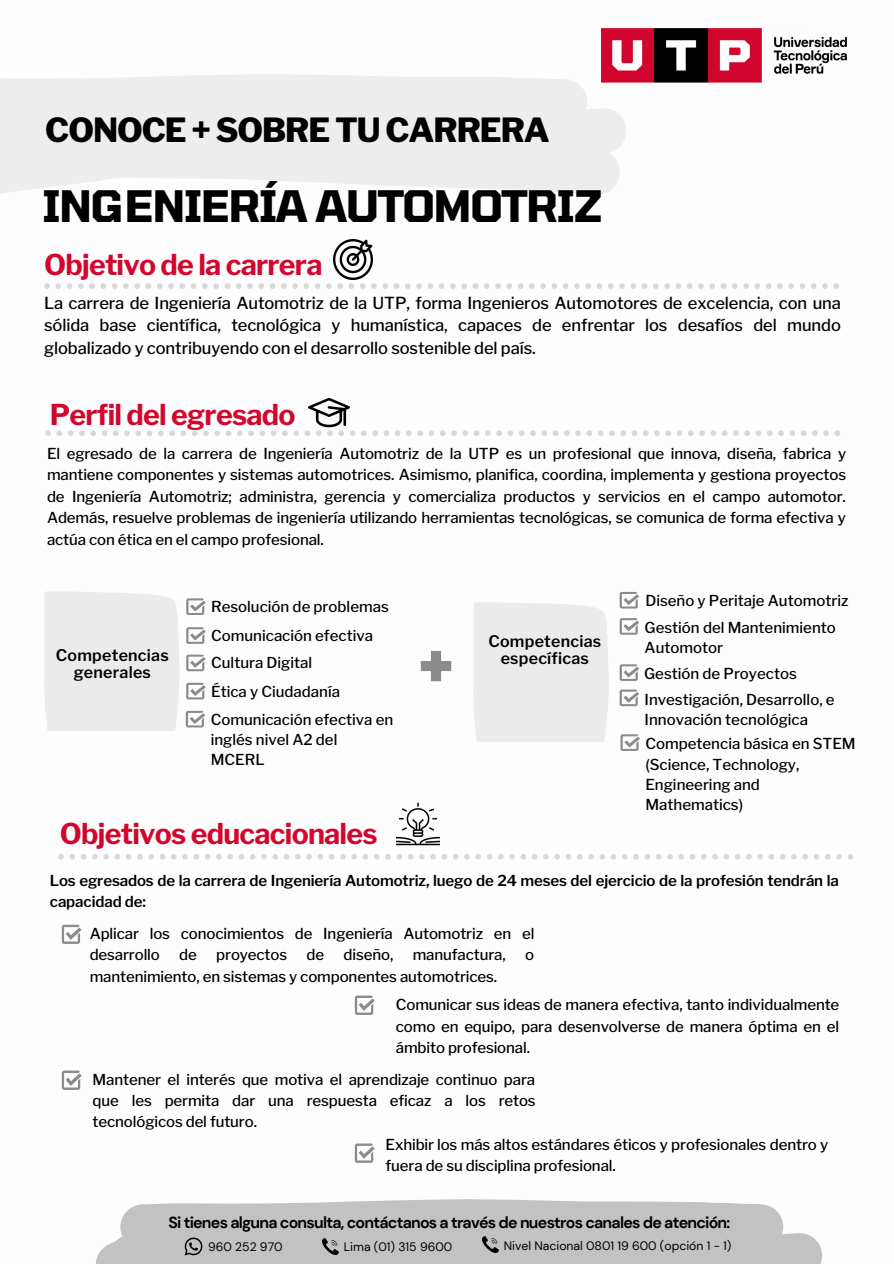
<style>
.page{position:relative;width:894px;height:1264px;background:#fff}
.page>*{position:absolute;margin:0;border:0;box-sizing:border-box;transform-origin:0 0}
.t1{font:700 43.05px "Tomorrow";letter-spacing:-.035em;color:#000}
.t2{font:800 33px "Libre Franklin";letter-spacing:-.03em;color:#000}
.t3{font:700 28.5px "Libre Franklin";letter-spacing:-.025em;color:#d1072d}
.t4{font:500 16.5px/22.5px "Libre Franklin";letter-spacing:-.005em;color:#000;text-align:justify}
.t5{font:700 15.9px "DM Sans";letter-spacing:-.045em;color:#000}
.t6{font:600 15.9px/17px "Libre Franklin";letter-spacing:.015em;color:#000;text-align:center}
.t7{font:500 15px/21.5px "Libre Franklin";letter-spacing:-.005em;color:#000}
.t8{font:600 15px/21.5px "Libre Franklin";letter-spacing:-.005em;color:#000}
.t9{font:12.15px "DM Sans";color:#000}
</style>
<div class="page">
<svg style="left:0;top:74px;width:626px;height:121px;background:#f0efef"></svg>
<img style="left:601px;top:28px;width:246px;height:55px">
<svg style="left:44px;top:283px;width:794px;height:6px"></svg>
<img style="left:309px;top:397px;width:40px;height:31px">
<img style="left:333px;top:239px;width:39px;height:40px">
<svg style="left:62px;top:924px;width:19px;height:19px"></svg>
<svg style="left:355px;top:995px;width:19px;height:19px"></svg>
<svg style="left:96px;top:1199px;width:727px;height:64px;background:#c9c8c8"></svg>
<img style="left:184px;top:1237px;width:18px;height:18px">
<img style="left:322px;top:1238px;width:16px;height:16px">
<img style="left:482px;top:1236px;width:16px;height:16px">
<svg style="left:45px;top:430px;width:795px;height:6px"></svg>
<div style="left:44px;top:591px;width:136px;height:140px;background:#ebebeb"></div>
<div style="left:473px;top:602px;width:136px;height:140px;background:#ebebeb"></div>
<svg style="left:420px;top:650px;width:31px;height:31px"></svg>
<img style="left:397px;top:802px;width:42px;height:43px">
<svg style="left:58px;top:854px;width:794px;height:5px"></svg>
<svg style="left:619px;top:592px;width:19px;height:16px"></svg>
<svg style="left:619px;top:618px;width:19px;height:16px"></svg>
<svg style="left:619px;top:664px;width:19px;height:17px"></svg>
<svg style="left:619px;top:689px;width:19px;height:17px"></svg>
<svg style="left:62px;top:1070px;width:20px;height:19px"></svg>
<svg style="left:355px;top:1143px;width:19px;height:19px"></svg>
<svg style="left:620px;top:734px;width:19px;height:17px"></svg>
<svg style="left:186px;top:598px;width:19px;height:17px"></svg>
<svg style="left:186px;top:627px;width:19px;height:17px"></svg>
<svg style="left:186px;top:654px;width:19px;height:17px"></svg>
<svg style="left:186px;top:682px;width:19px;height:17px"></svg>
<svg style="left:186px;top:710px;width:19px;height:17px"></svg>
<p class="t2" style="left:45px;top:110px;width:506px">CONOCE + SOBRE TU CARRERA</p>
<p class="t1" style="left:42px;top:179px;width:561px">INGENIERÍA AUTOMOTRIZ</p>
<p class="t3" style="left:44px;top:247px;width:280px">Objetivo de la carrera</p>
<p class="t4" style="left:44px;top:292px;width:798px">La carrera de Ingeniería Automotriz de la UTP, forma Ingenieros Automotores de excelencia, con una sólida base científica, tecnológica y humanística, capaces de enfrentar los desafíos del mundo globalizado y contribuyendo con el desarrollo sostenible del país.</p>
<p class="t3" style="left:50px;top:398px;width:247px">Perfil del egresado</p>
<p class="t7" style="left:47px;top:443px;width:800px;text-align:justify">El egresado de la carrera de Ingeniería Automotriz de la UTP es un profesional que innova, diseña, fabrica y mantiene componentes y sistemas automotrices. Asimismo, planifica, coordina, implementa y gestiona proyectos de Ingeniería Automotriz; administra, gerencia y comercializa productos y servicios en el campo automotor.<br>Además, resuelve problemas de ingeniería utilizando herramientas tecnológicas, se comunica de forma efectiva y actúa con ética en el campo profesional.</p>
<p class="t6" style="left:56px;top:646px;width:114px">Competencias generales</p>
<p class="t7" style="left:211px;top:596px;width:179px">Resolución de problemas</p>
<p class="t7" style="left:211px;top:625px;width:163px">Comunicación efectiva</p>
<p class="t7" style="left:211px;top:652px;width:102px">Cultura Digital</p>
<p class="t7" style="left:211px;top:680px;width:130px">Ética y Ciudadanía</p>
<p class="t7" style="left:211px;top:709px;width:184px;line-height:20.2px">Comunicación efectiva en inglés nivel A2 del<br>MCERL</p>
<p class="t6" style="left:488px;top:632px;width:114px">Competencias específicas</p>
<p class="t7" style="left:645px;top:590px;width:204px">Diseño y Peritaje Automotriz</p>
<p class="t7" style="left:644px;top:617px;width:193px;line-height:20.2px">Gestión del Mantenimiento<br>Automotor</p>
<p class="t7" style="left:644px;top:663px;width:154px">Gestión de Proyectos</p>
<p class="t7" style="left:644px;top:689px;width:191px;line-height:20.2px">Investigación, Desarrollo, e<br>Innovación tecnológica</p>
<p class="t7" style="left:645px;top:733px;width:212px">Competencia básica en STEM</p>
<p class="t7" style="left:645px;top:753px;width:155px">(Science, Technology,</p>
<p class="t7" style="left:645px;top:774px;width:116px;line-height:20.2px">Engineering and<br>Mathematics)</p>
<p class="t3" style="left:60px;top:816px;width:319px">Objetivos educacionales</p>
<p class="t8" style="left:50px;top:869px;width:790px">Los egresados de la carrera de Ingeniería Automotriz, luego de 24 meses del ejercicio de la profesión tendrán la capacidad de:</p>
<p class="t7" style="left:90px;top:922px;width:446px">Aplicar los conocimientos de Ingeniería Automotriz en el desarrollo</p>
<p class="t7" style="left:179px;top:944px;width:19px">de</p>
<p class="t7" style="left:216px;top:944px;width:72px">proyectos</p>
<p class="t7" style="left:306px;top:944px;width:19px">de</p>
<p class="t7" style="left:343px;top:944px;width:51px">diseño,</p>
<p class="t7" style="left:412px;top:944px;width:94px">manufactura,</p>
<p class="t7" style="left:525px;top:944px;width:10px">o</p>
<p class="t7" style="left:90px;top:965px;width:409px">mantenimiento, en sistemas y componentes automotrices.</p>
<p class="t7" style="left:396px;top:994px;width:445px;text-align:justify">Comunicar sus ideas de manera efectiva, tanto individualmente como en equipo, para desenvolverse de manera óptima en el ámbito profesional.</p>
<p class="t7" style="left:93px;top:1068px;width:444px;text-align:justify">Mantener el interés que motiva el aprendizaje continuo para que les permita dar una respuesta eficaz a los retos tecnológicos del futuro.</p>
<p class="t7" style="left:385px;top:1133px;width:444px">Exhibir los más altos estándares éticos y profesionales dentro y fuera de su disciplina profesional.</p>
<p class="t5" style="left:168px;top:1212px;width:563px">Si tienes alguna consulta, contáctanos a través de nuestros canales de atención:</p>
<p class="t9" style="left:208px;top:1238px;width:76px">960 252 970</p>
<p class="t9" style="left:344px;top:1238px;width:110px">Lima (01) 315 9600</p>
<p class="t9" style="left:503px;top:1237px;width:229px">Nivel Nacional 0801 19 600 (opción 1 - 1)</p>
</div>
